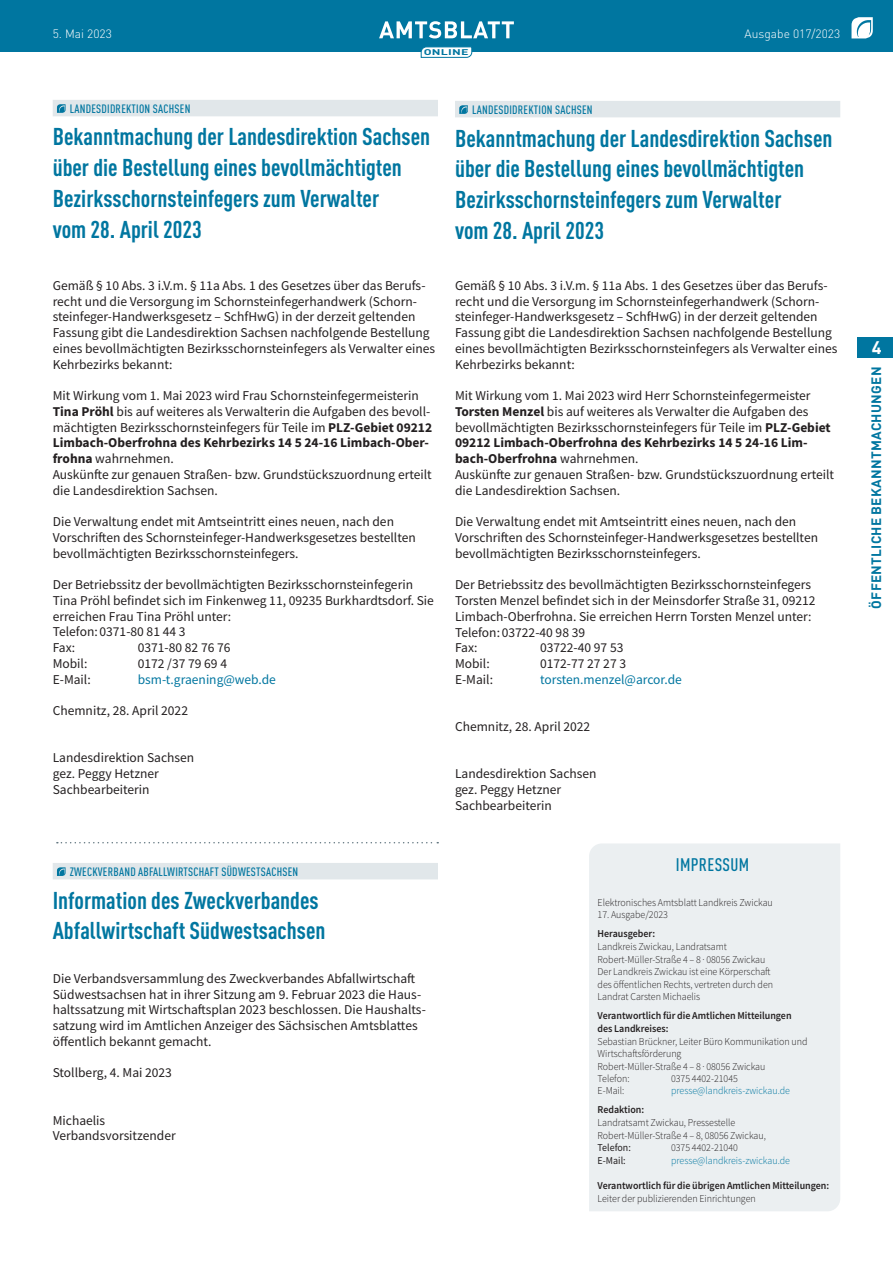
<style>
.page{position:relative;width:893px;height:1263px;background:#fff}
.page>*{position:absolute;margin:0;border:0;box-sizing:border-box;transform-origin:0 0}
.t1{font:700 condensed 24px/30.8px "DIN Pro";color:#0076a0}
.t2{font:500 condensed 18px "DIN Pro";letter-spacing:.02em;color:#0076a0}
.t3{font:700 18px "DIN Pro";color:#fff}
.t4{font:13.5px/15.8px "Source Sans Pro";color:#231f20}
.t5{font:13.5px "Source Sans Pro";color:#0076a0}
.t6{font:700 13.5px "DIN Pro";letter-spacing:.02em;color:#0076a0}
.t7{font:500 condensed 12px "DIN Pro";letter-spacing:.02em;color:#0076a0}
.t8{font:300 12px "DIN Pro";color:#fff}
.t9{font:300 10.5px/12.6px "Source Sans Pro";color:#231f20;scale:.95 1}
.t10{font:600 10.5px/12.6px "Source Sans Pro";color:#231f20;scale:.95 1}
.t11{font:300 10.5px "Source Sans Pro";color:#0076a0;scale:.95 1}
.t12{font:10.5px "Source Sans Pro";color:#231f20;scale:.95 1}
.t13{font:700 8.25px "DIN Pro";letter-spacing:.02em;color:#0076a0;scale:1.5 1}
.s1{font-weight:700}
</style>
<div class="page">
<div style="left:589px;top:843px;width:251px;height:368px;background:#ebeff1"></div>
<div style="left:53px;top:100px;width:385px;height:16px;background:#e1e7ea"></div>
<svg style="left:57px;top:104px;width:9px;height:9px"></svg>
<div style="left:455px;top:101px;width:385px;height:16px;background:#e1e7ea"></div>
<svg style="left:459px;top:105px;width:9px;height:9px"></svg>
<div style="left:53px;top:863px;width:385px;height:16px;background:#e1e7ea"></div>
<svg style="left:57px;top:867px;width:9px;height:9px"></svg>
<svg style="left:57px;top:842px;width:381px;height:1px"></svg>
<div style="left:0;top:0;width:893px;height:51px;background:#0076a0"></div>
<svg style="left:851px;top:17px;width:22px;height:21px"></svg>
<svg style="left:379px;top:21px;width:135px;height:17px"></svg>
<svg style="left:421px;top:47px;width:51px;height:11px"></svg>
<div style="left:857px;top:337px;width:36px;height:21px;background:#0076a0"></div>
<p class="t8" style="left:53px;top:25px;width:61px">5. Mai 2023</p>
<p class="t8" style="left:745px;top:25px;width:97px">Ausgabe 017/2023</p>
<p class="t13" style="left:424px;top:45px;width:31px">ONLINE</p>
<p class="t7" style="left:70px;top:100px;width:122px">LANDESDIDREKTION SACHSEN</p>
<h1 class="t1" style="left:53px;top:119px;width:379px">Bekanntmachung der Landesdirektion Sachsen über die Bestellung eines bevollmächtigten Bezirksschornsteinfegers zum Verwalter<br>vom 28. April 2023</h1>
<p class="t4" style="left:53px;top:277px;width:384px">Gemäß § 10 Abs. 3 i.V.m. § 11a Abs. 1 des Gesetzes über das Berufs&shy;recht und die Versorgung im Schornsteinfegerhandwerk (Schorn&shy;steinfeger-Handwerksgesetz – SchfHwG) in der derzeit geltenden Fassung gibt die Landesdirektion Sachsen nachfolgende Bestellung eines bevollmächtigten Bezirksschornsteinfegers als Verwalter eines Kehrbezirks bekannt:</p>
<p class="t4" style="left:53px;top:388px;width:381px">Mit Wirkung vom 1. Mai 2023 wird Frau Schornsteinfegermeisterin <span class="s1">Tina Pröhl</span> bis auf weiteres als Verwalterin die Aufgaben des bevoll&shy;mächtigten Bezirksschornsteinfegers für Teile im <span class="s1">PLZ-Gebiet 09212<br>Limbach-Oberfrohna des Kehrbezirks 14 5 24-16 Limbach-Ober&shy;frohna</span> wahrnehmen.<br>Auskünfte zur genauen Straßen- bzw. Grundstückszuordnung erteilt die Landesdirektion Sachsen.</p>
<p class="t4" style="left:53px;top:514px;width:365px">Die Verwaltung endet mit Amtseintritt eines neuen, nach den<br>Vorschriften des Schornsteinfeger-Handwerksgesetzes bestellten bevollmächtigten Bezirksschornsteinfegers.</p>
<p class="t4" style="left:53px;top:577px;width:383px">Der Betriebssitz der bevollmächtigten Bezirksschornsteinfegerin Tina Pröhl befindet sich im Finkenweg 11, 09235 Burkhardtsdorf. Sie erreichen Frau Tina Pröhl unter:<br>Telefon: 0371-80 81 44 3<br>Fax:</p>
<p class="t4" style="left:138px;top:640px;width:94px">0371-80 82 76 76</p>
<p class="t4" style="left:53px;top:655px;width:36px">Mobil:</p>
<p class="t4" style="left:138px;top:655px;width:91px">0172 /37 79 69 4</p>
<p class="t4" style="left:53px;top:671px;width:40px">E-Mail:</p>
<p class="t5" style="left:138px;top:671px;width:140px">bsm-t.graening@web.de</p>
<p class="t4" style="left:53px;top:703px;width:137px">Chemnitz, 28. April 2022</p>
<p class="t4" style="left:53px;top:750px;width:143px">Landesdirektion Sachsen gez. Peggy Hetzner<br>Sachbearbeiterin</p>
<p class="t7" style="left:70px;top:863px;width:230px">ZWECKVERBAND ABFALLWIRTSCHAFT SÜDWESTSACHSEN</p>
<h1 class="t1" style="left:53px;top:882px;width:274px">Information des Zweckverbandes<br>Abfallwirtschaft Südwestsachsen</h1>
<p class="t4" style="left:53px;top:970px;width:375px">Die Verbandsversammlung des Zweckverbandes Abfallwirtschaft Südwestsachsen hat in ihrer Sitzung am 9. Februar 2023 die Haus&shy;haltssatzung mit Wirtschaftsplan 2023 beschlossen. Die Haushalts&shy;satzung wird im Amtlichen Anzeiger des Sächsischen Amtsblattes öffentlich bekannt gemacht.</p>
<p class="t4" style="left:53px;top:1065px;width:121px">Stollberg, 4. Mai 2023</p>
<p class="t4" style="left:53px;top:1112px;width:125px">Michaelis<br>Verbandsvorsitzender</p>
<p class="t7" style="left:472px;top:101px;width:122px">LANDESDIDREKTION SACHSEN</p>
<h1 class="t1" style="left:455px;top:121px;width:379px">Bekanntmachung der Landesdirektion Sachsen über die Bestellung eines bevollmächtigten Bezirksschornsteinfegers zum Verwalter<br>vom 28. April 2023</h1>
<p class="t4" style="left:455px;top:277px;width:384px">Gemäß § 10 Abs. 3 i.V.m. § 11a Abs. 1 des Gesetzes über das Berufs&shy;recht und die Versorgung im Schornsteinfegerhandwerk (Schorn&shy;steinfeger-Handwerksgesetz – SchfHwG) in der derzeit geltenden Fassung gibt die Landesdirektion Sachsen nachfolgende Bestellung eines bevollmächtigten Bezirksschornsteinfegers als Verwalter eines Kehrbezirks bekannt:</p>
<p class="t4" style="left:455px;top:388px;width:381px">Mit Wirkung vom 1. Mai 2023 wird Herr Schornsteinfegermeister <span class="s1">Torsten Menzel</span> bis auf weiteres als Verwalter die Aufgaben des bevollmächtigten Bezirksschornsteinfegers für Teile im <span class="s1">PLZ-Gebiet 09212 Limbach-Oberfrohna des Kehrbezirks 14 5 24-16 Lim&shy;bach-Oberfrohna</span> wahrnehmen.<br>Auskünfte zur genauen Straßen- bzw. Grundstückszuordnung erteilt die Landesdirektion Sachsen.</p>
<p class="t4" style="left:455px;top:514px;width:365px">Die Verwaltung endet mit Amtseintritt eines neuen, nach den<br>Vorschriften des Schornsteinfeger-Handwerksgesetzes bestellten bevollmächtigten Bezirksschornsteinfegers.</p>
<p class="t4" style="left:455px;top:577px;width:362px">Der Betriebssitz des bevollmächtigten Bezirksschornsteinfegers Torsten Menzel befindet sich in der Meinsdorfer Straße 31, 09212<br>Limbach-Oberfrohna. Sie erreichen Herrn Torsten Menzel unter:<br>Telefon: 03722-40 98 39<br>Fax:</p>
<p class="t4" style="left:540px;top:640px;width:85px">03722-40 97 53</p>
<p class="t4" style="left:455px;top:656px;width:36px">Mobil:</p>
<p class="t4" style="left:540px;top:656px;width:88px">0172-77 27 27 3</p>
<p class="t4" style="left:455px;top:671px;width:40px">E-Mail:</p>
<p class="t5" style="left:540px;top:671px;width:143px">torsten.menzel@arcor.de</p>
<p class="t4" style="left:455px;top:719px;width:137px">Chemnitz, 28. April 2022</p>
<p class="t4" style="left:455px;top:766px;width:143px">Landesdirektion Sachsen gez. Peggy Hetzner<br>Sachbearbeiterin</p>
<h2 class="t2" style="left:676px;top:851px;width:75px">IMPRESSUM</h2>
<p class="t9" style="left:598px;top:896px;width:186px">Elektronisches Amtsblatt Landkreis Zwickau</p>
<p class="t9" style="left:598px;top:909px;width:76px">17. Ausgabe/2023</p>
<p class="t10" style="left:598px;top:927px;width:62px">Herausgeber:</p>
<p class="t9" style="left:598px;top:940px;width:186px">Landkreis Zwickau, Landratsamt Robert-Müller-Straße 4 – 8 · 08056 Zwickau Der Landkreis Zwickau ist eine Körperschaft des öffentlichen Rechts, vertreten durch den Landrat Carsten Michaelis</p>
<p class="t10" style="left:598px;top:1009px;width:206px">Verantwortlich für die Amtlichen Mitteilungen des Landkreises:</p>
<p class="t9" style="left:598px;top:1035px;width:222px">Sebastian Brückner, Leiter Büro Kommunikation und<br>Wirtschaftsförderung<br>Robert-Müller-Straße 4 – 8 · 08056 Zwickau<br>Telefon:</p>
<p class="t9" style="left:671px;top:1072px;width:72px">0375 4402-21045</p>
<p class="t9" style="left:598px;top:1085px;width:30px">E-Mail:</p>
<p class="t11" style="left:671px;top:1084px;width:127px">presse@landkreis-zwickau.de</p>
<p class="t10" style="left:598px;top:1103px;width:51px">Redaktion:</p>
<p class="t9" style="left:598px;top:1116px;width:179px">Landratsamt Zwickau, Pressestelle<br>Robert-Müller-Straße 4 – 8, 08056 Zwickau,</p>
<p class="t12" style="left:598px;top:1141px;width:37px">Telefon:</p>
<p class="t9" style="left:671px;top:1141px;width:72px">0375 4402-21040</p>
<p class="t12" style="left:598px;top:1153px;width:31px">E-Mail:</p>
<p class="t11" style="left:671px;top:1154px;width:127px">presse@landkreis-zwickau.de</p>
<p class="t10" style="left:598px;top:1179px;width:245px">Verantwortlich für die übrigen Amtlichen Mitteilungen:</p>
<p class="t9" style="left:598px;top:1192px;width:168px">Leiter der publizierenden Einrichtungen</p>
<h2 class="t3" style="left:872px;top:333px;width:11px">4</h2>
<p class="t6" style="left:865px;top:609px;width:243px;rotate:-90deg">ÖFFENTLICHE BEKANNTMACHUNGEN</p>
</div>
